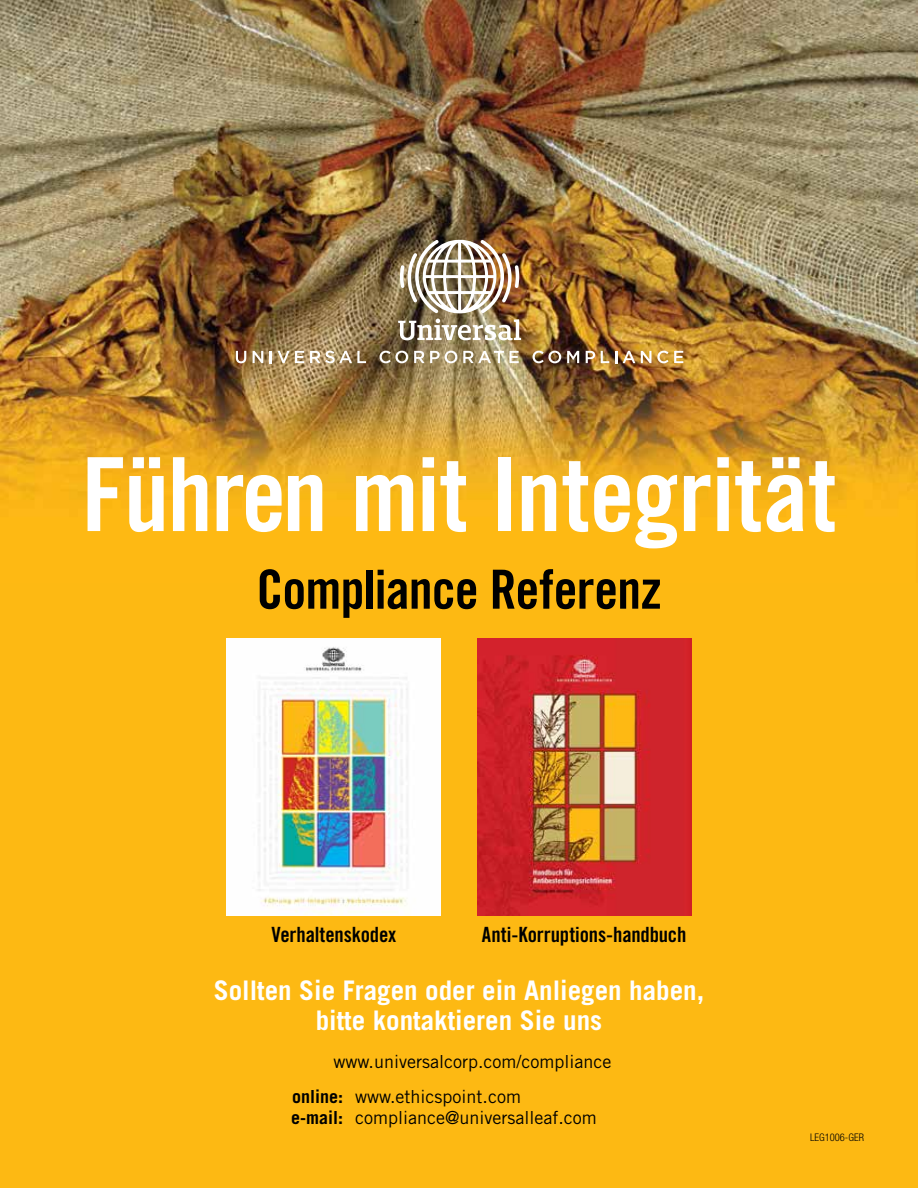
<style>
.page{position:relative;width:918px;height:1188px;background:#fff}
.page>*{position:absolute;margin:0;border:0;box-sizing:border-box;transform-origin:0 0}
.t1{font:102.3px "Trade Gothic LT Std Bd Cn 20";letter-spacing:-.01em;color:#fff}
.t2{font:54px "Trade Gothic LT Std Bd Cn 20";letter-spacing:-.015em;color:#000}
.t3{font:700 27px/30px "Trade Gothic LT Std";color:#fff;text-align:center}
.t4{font:21px "Trade Gothic LT Std Bd Cn 20";letter-spacing:-.01em;color:#000}
.t5{font:18px/35.1px "Trade Gothic LT Std";color:#000}
.t6{font:300 condensed 10.5px "Helvetica Neue LT Std";color:#000}
.s1{font-weight:700}
</style>
<div class="page">
<img style="left:0;top:0;width:918px;height:583px">
<div style="left:0;top:583px;width:918px;height:605px;background:#fdb913"></div>
<img style="left:477px;top:639px;width:214px;height:277px">
<img style="left:227px;top:639px;width:214px;height:277px">
<svg style="left:236px;top:351px;width:10px;height:12px"></svg>
<svg style="left:253px;top:351px;width:10px;height:12px"></svg>
<svg style="left:270px;top:351px;width:2px;height:12px"></svg>
<svg style="left:278px;top:351px;width:26px;height:12px"></svg>
<svg style="left:310px;top:351px;width:56px;height:12px"></svg>
<svg style="left:380px;top:351px;width:28px;height:12px"></svg>
<svg style="left:414px;top:351px;width:43px;height:12px"></svg>
<svg style="left:463px;top:351px;width:56px;height:12px"></svg>
<svg style="left:533px;top:351px;width:28px;height:12px"></svg>
<svg style="left:567px;top:351px;width:12px;height:12px"></svg>
<svg style="left:586px;top:351px;width:9px;height:12px"></svg>
<svg style="left:601px;top:351px;width:8px;height:12px"></svg>
<svg style="left:615px;top:351px;width:2px;height:12px"></svg>
<svg style="left:623px;top:351px;width:12px;height:12px"></svg>
<svg style="left:641px;top:351px;width:10px;height:12px"></svg>
<svg style="left:657px;top:351px;width:26px;height:12px"></svg>
<img style="left:400px;top:240px;width:119px;height:73px">
<svg style="left:398px;top:319px;width:123px;height:21px"></svg>
<h1 class="t1" style="left:81px;top:432px;width:757px">Führen mit Integrität</h1>
<h2 class="t2" style="left:256px;top:557px;width:407px">Compliance Referenz</h2>
<p class="t4" style="left:272px;top:922px;width:126px">Verhaltenskodex</p>
<p class="t4" style="left:482px;top:922px;width:206px">Anti-Korruptions-handbuch</p>
<h3 class="t3" style="left:214px;top:975px;width:492px">Sollten Sie Fragen oder ein Anliegen haben, bitte kontaktieren Sie uns</h3>
<p class="t5" style="left:292px;top:1043px;width:321px;text-indent:41px">www.universalcorp.com/compliance <span class="s1">online:</span> www.ethicspoint.com</p>
<p class="t5" style="left:291px;top:1100px;width:307px"><span class="s1">e-mail:</span> compliance@universalleaf.com</p>
<p class="t6" style="left:810px;top:1132px;width:55px">LEG1006-GER</p>
</div>
